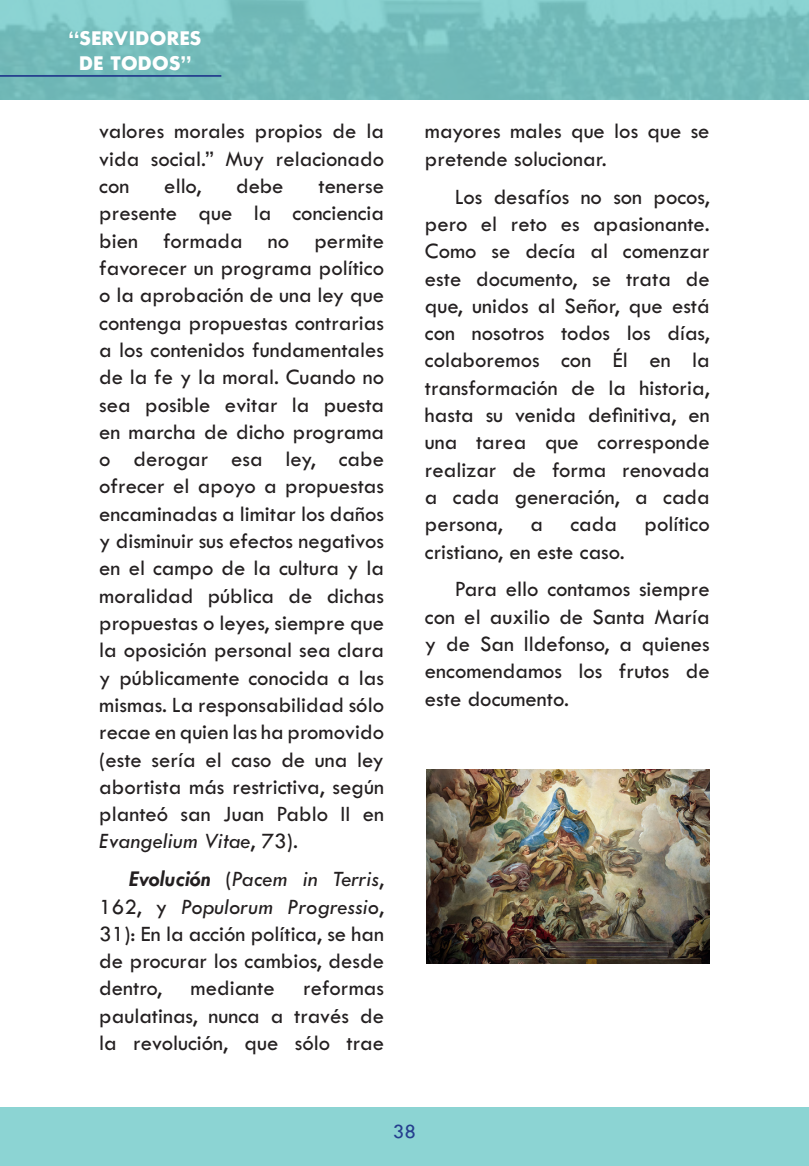
<style>
.page{position:relative;width:809px;height:1166px;background:#fff}
.page>*{position:absolute;margin:0;border:0;box-sizing:border-box;transform-origin:0 0}
.t1{font:22.75px/27.3px "Tw Cen MT Std";color:#231f20;text-align:justify}
.t2{font:800 21px/24.5px "Tw Cen MT Std";color:#fff;text-align:center}
.t3{font:21px "Tw Cen MT Std";color:#253f8e}
.s1{font-style:italic}
.s2{font-family:"Tw Cen";font-weight:700;font-style:italic}
</style>
<div class="page">
<svg style="left:0;top:0;width:809px;height:99px;background:#77bfbe"></svg>
<div style="left:0;top:1107px;width:809px;height:59px;background:#8cd4d3"></div>
<hr style="left:0;top:75px;width:221px;height:2px;background:#253f8e">
<img style="left:426px;top:769px;width:283px;height:194px">
<p class="t2" style="left:69px;top:25px;width:134px">“SERVIDORES<br>DE TODOS”</p>
<p class="t1" style="left:99px;top:118px;width:286px">valores morales propios de la vida social.” Muy relacionado con</p>
<p class="t1" style="left:164px;top:172px;width:39px">ello,</p>
<p class="t1" style="left:236px;top:172px;width:49px">debe</p>
<p class="t1" style="left:99px;top:172px;width:286px;text-indent:219px">tenerse presente que la conciencia bien formada no permite favorecer un programa político o la aprobación de una ley que contenga propuestas contrarias a los contenidos fundamentales de la fe y la moral. Cuando no sea posible evitar la puesta en marcha de dicho programa o derogar esa ley, cabe ofrecer el apoyo a propuestas encaminadas a limitar los daños y disminuir sus efectos negativos en el campo de la cultura y la moralidad pública de dichas propuestas o leyes, siempre que la oposición personal sea clara y públicamente conocida a las mismas. La responsabilidad sólo recae en quien las ha promovido (este sería el caso de una ley abortista más restrictiva, según planteó san Juan Pablo II en <span class="s1">Evangelium Vitae</span>, 73).</p>
<p class="t1" style="left:99px;top:865px;width:286px;text-indent:30px"><span class="s2">Evolución</span> (<span class="s1">Pacem in Terris</span>, 162, y <span class="s1">Populorum Progressio</span>, 31): En la acción política, se han de procurar los cambios, desde dentro,</p>
<p class="t1" style="left:99px;top:975px;width:286px;text-indent:91px">mediante reformas paulatinas, nunca a través de la revolución, que sólo trae</p>
<p class="t1" style="left:425px;top:118px;width:286px">mayores males que los que se pretende solucionar.</p>
<p class="t1" style="left:425px;top:183px;width:286px;text-indent:30px">Los desafíos no son pocos, pero el reto es apasionante.<br>Como se decía al comenzar este documento, se trata de que, unidos al Señor, que está con nosotros todos los días, colaboremos con Él en la transformación de la historia, hasta su venida definitiva, en una tarea que corresponde realizar de forma renovada a cada generación, a cada persona, a cada político cristiano, en este caso.</p>
<p class="t1" style="left:425px;top:576px;width:286px;text-indent:30px">Para ello contamos siempre con el auxilio de Santa María y de San Ildefonso, a quienes encomendamos los frutos de este documento.</p>
<p class="t3" style="left:393px;top:1120px;width:25px">38</p>
</div>
